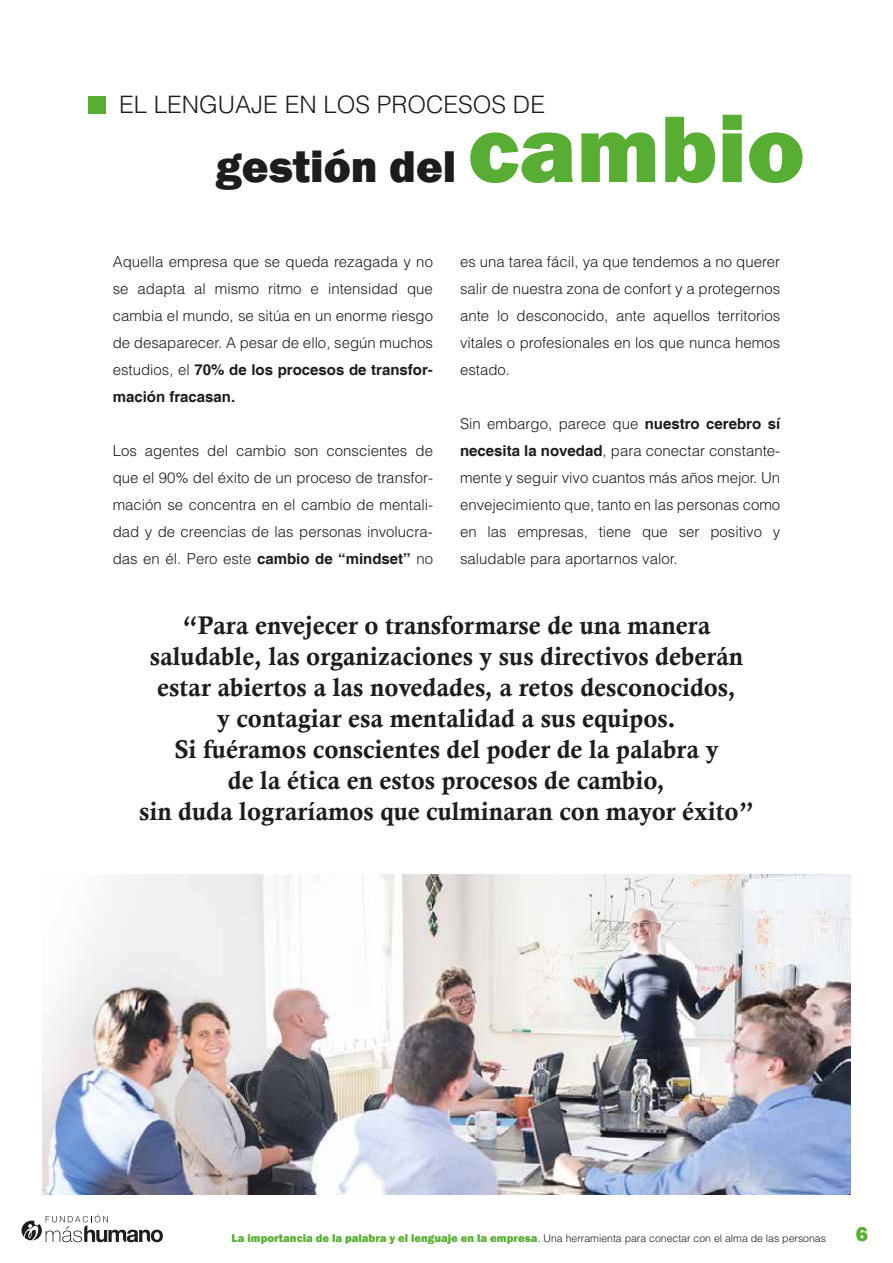
<style>
.page{position:relative;width:893px;height:1263px;background:#fff}
.page>*{position:absolute;margin:0;border:0;box-sizing:border-box;transform-origin:0 0}
.t1{font:800 45.75px "Franklin Gothic";color:#1d1d1b}
.t2{font:25.5px/31px "Calis MT Bol";color:#1d1d1b;text-align:center}
.t3{font:300 24px "Helvetica";color:#1d1d1b}
.t4{font:800 21px "Franklin Gothic";color:#57af33}
.t5{font:300 15px/27px "Helvetica";color:#1d1d1b;text-align:justify}
.t6{font:300 10.5px "Helvetica";color:#1d1d1b}
.s1{font-size:97.95px;color:#57ae32}
.s2{font-weight:700}
.s3{font-family:"Franklin Gothic";font-weight:800;font-size:11.55px;color:#57af32}
</style>
<div class="page">
<svg style="left:22px;top:1214px;width:141px;height:28px"></svg>
<div style="left:88px;top:96px;width:17px;height:18px;background:#57af33"></div>
<img style="left:42px;top:874px;width:809px;height:320px">
<h3 class="t3" style="left:119px;top:89px;width:427px">EL LENGUAJE EN LOS PROCESOS DE</h3>
<h1 class="t1" style="left:216px;top:137px;width:590px">gestión del <span class="s1">cambio</span></h1>
<p class="t5" style="left:113px;top:248px;width:322px">Aquella empresa que se queda rezagada y no se adapta al mismo ritmo e intensidad que cambia el mundo, se sitúa en un enorme riesgo de desaparecer. A pesar de ello, según muchos estudios, el <span class="s2">70% de los procesos de transfor&shy;mación fracasan.</span></p>
<p class="t5" style="left:113px;top:437px;width:322px">Los agentes del cambio son conscientes de que el 90% del éxito de un proceso de transfor&shy;mación se concentra en el cambio de mentali&shy;dad y de creencias de las personas involucra&shy;das en él. Pero este <span class="s2">cambio de “mindset”</span> no</p>
<p class="t5" style="left:460px;top:248px;width:322px">es una tarea fácil, ya que tendemos a no querer salir de nuestra zona de confort y a protegernos ante lo desconocido, ante aquellos territorios vitales o profesionales en los que nunca hemos estado.</p>
<p class="t5" style="left:460px;top:410px;width:322px">Sin embargo, parece que <span class="s2">nuestro cerebro sí necesita la novedad</span>, para conectar constante&shy;mente y seguir vivo cuantos más años mejor. Un envejecimiento que, tanto en las personas como en las empresas, tiene que ser positivo y saludable para aportarnos valor.</p>
<p class="t2" style="left:139px;top:609px;width:617px">“Para envejecer o transformarse de una manera saludable, las organizaciones y sus directivos deberán estar abiertos a las novedades, a retos desconocidos,<br>y contagiar esa mentalidad a sus equipos.<br>Si fuéramos conscientes del poder de la palabra y<br>de la ética en estos procesos de cambio,<br>sin duda lograríamos que culminaran con mayor éxito”</p>
<p class="t6" style="left:232px;top:1231px;width:596px"><span class="s3">La importancia de la palabra y el lenguaje en la empresa</span>. Una herramienta para conectar con el alma de las personas</p>
<h3 class="t4" style="left:856px;top:1221px;width:14px">6</h3>
</div>
